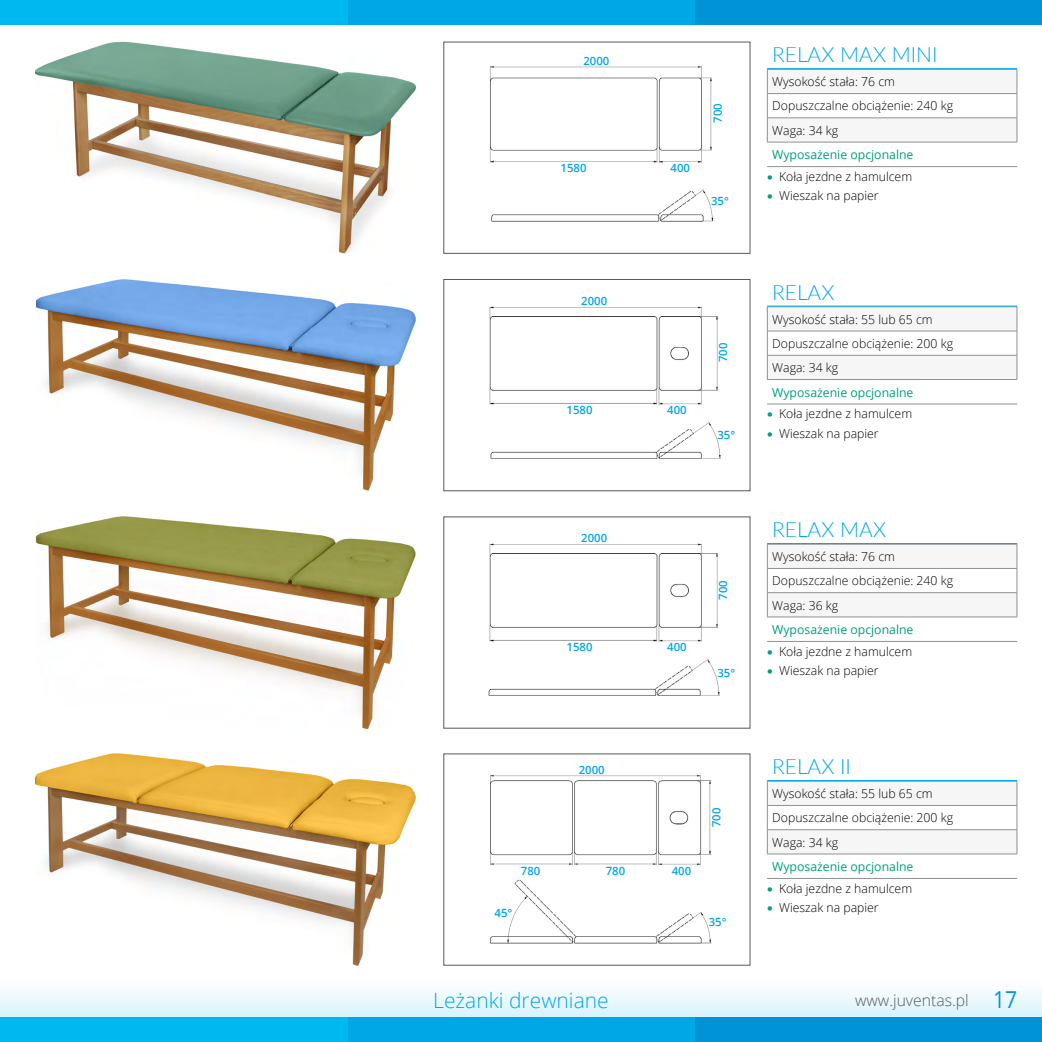
<style>
.page{position:relative;width:1042px;height:1042px;background:#fff}
.page>*{position:absolute;margin:0;border:0;box-sizing:border-box;transform-origin:0 0}
.t1{font:300 21px "Lato";color:#00a7e6}
.t2{font:300 21px "Open Sans";color:#00a7e6}
.t3{font:300 15.75px "Open Sans";color:#58585b}
.t4{font:300 12.25px/24.3px "Open Sans";color:#000}
.t5{font:12.25px "Open Sans";color:#009f7d}
.t6{font:600 11.38px "Open Sans";color:#00a7e6}
.s1{color:#009f7d}
.s2{font-weight:400;font-size:23.28px;color:#0094d6}
</style>
<div class="page">
<svg style="left:0;top:991px;width:1042px;height:26px;fill:#e6f8fd"></svg>
<div style="left:694px;top:0;width:348px;height:25px;background:#0094d6"></div>
<div style="left:347px;top:0;width:347px;height:25px;background:#00a7e6"></div>
<div style="left:0;top:0;width:347px;height:25px;background:#00b8f0"></div>
<div style="left:694px;top:1017px;width:348px;height:25px;background:#0094d6"></div>
<div style="left:347px;top:1017px;width:347px;height:25px;background:#00a7e6"></div>
<div style="left:0;top:1017px;width:347px;height:25px;background:#00b8f0"></div>
<img style="left:36px;top:42px;width:379px;height:211px">
<img style="left:36px;top:279px;width:379px;height:212px">
<div style="left:443px;top:279px;width:307px;height:212px;border:1px solid #58595b"></div>
<img style="left:36px;top:517px;width:379px;height:211px">
<img style="left:36px;top:754px;width:379px;height:211px">
<svg style="left:767px;top:69px;width:250px;height:73px"></svg>
<hr style="left:767px;top:142px;width:250px;height:1px;background:#8e9092">
<hr style="left:767px;top:68px;width:250px;height:1px;background:#00a7e6">
<hr style="left:767px;top:166px;width:250px;height:1px;background:#8e9092">
<svg style="left:767px;top:307px;width:250px;height:72px"></svg>
<hr style="left:767px;top:379px;width:250px;height:1px;background:#8e9092">
<hr style="left:767px;top:306px;width:250px;height:1px;background:#00a7e6">
<hr style="left:767px;top:404px;width:250px;height:1px;background:#8e9092">
<svg style="left:767px;top:544px;width:250px;height:73px"></svg>
<hr style="left:767px;top:617px;width:250px;height:1px;background:#8e9092">
<hr style="left:767px;top:543px;width:250px;height:1px;background:#00a7e6">
<hr style="left:767px;top:641px;width:250px;height:1px;background:#8e9092">
<svg style="left:767px;top:781px;width:250px;height:72px"></svg>
<hr style="left:767px;top:853px;width:250px;height:1px;background:#8e9092">
<hr style="left:767px;top:780px;width:250px;height:1px;background:#00a7e6">
<hr style="left:767px;top:878px;width:250px;height:1px;background:#8e9092">
<img style="left:490px;top:774px;width:221px;height:92px">
<img style="left:490px;top:879px;width:222px;height:65px">
<img style="left:489px;top:543px;width:229px;height:99px">
<img style="left:488px;top:659px;width:232px;height:37px">
<img style="left:489px;top:306px;width:229px;height:99px">
<img style="left:490px;top:422px;width:231px;height:37px">
<img style="left:490px;top:66px;width:222px;height:96px">
<img style="left:492px;top:189px;width:222px;height:32px">
<p class="t6" style="left:583px;top:53px;width:27px">2000</p>
<p class="t6" style="left:560px;top:160px;width:27px">1580</p>
<p class="t6" style="left:670px;top:160px;width:21px">400</p>
<p class="t6" style="left:710px;top:123px;width:21px;rotate:-90deg">700</p>
<p class="t6" style="left:711px;top:193px;width:19px">35°</p>
<p class="t6" style="left:581px;top:293px;width:27px">2000</p>
<p class="t6" style="left:566px;top:402px;width:27px">1580</p>
<p class="t6" style="left:667px;top:402px;width:21px">400</p>
<p class="t6" style="left:715px;top:362px;width:21px;rotate:-90deg">700</p>
<p class="t6" style="left:717px;top:427px;width:19px">35°</p>
<p class="t6" style="left:581px;top:530px;width:27px">2000</p>
<p class="t6" style="left:566px;top:639px;width:27px">1580</p>
<p class="t6" style="left:667px;top:639px;width:21px">400</p>
<p class="t6" style="left:715px;top:600px;width:21px;rotate:-90deg">700</p>
<p class="t6" style="left:717px;top:665px;width:19px">35°</p>
<p class="t6" style="left:579px;top:762px;width:27px">2000</p>
<p class="t6" style="left:521px;top:863px;width:21px">780</p>
<p class="t6" style="left:672px;top:863px;width:21px">400</p>
<p class="t6" style="left:606px;top:863px;width:21px">780</p>
<p class="t6" style="left:494px;top:905px;width:19px">45°</p>
<p class="t6" style="left:708px;top:827px;width:21px;rotate:-90deg">700</p>
<p class="t6" style="left:709px;top:914px;width:19px">35°</p>
<h1 class="t1" style="left:772px;top:40px;width:167px">RELAX MAX MINI</h1>
<p class="t4" style="left:772px;top:69px;width:182px">Wysokość stała: 76 cm<br>Dopuszczalne obciążenie: 240 kg<br>Waga: 34 kg</p>
<p class="t5" style="left:772px;top:146px;width:143px">Wyposażenie opcjonalne</p>
<p class="t4" style="left:767px;top:164px;width:147px"><span class="s1">•</span> Koła jezdne z hamulcem</p>
<p class="t4" style="left:767px;top:183px;width:113px"><span class="s1">•</span> Wieszak na papier</p>
<h1 class="t1" style="left:772px;top:277px;width:64px">RELAX</h1>
<p class="t4" style="left:772px;top:307px;width:182px">Wysokość stała: 55 lub 65 cm<br>Dopuszczalne obciążenie: 200 kg<br>Waga: 34 kg</p>
<p class="t5" style="left:772px;top:384px;width:143px">Wyposażenie opcjonalne</p>
<p class="t4" style="left:767px;top:401px;width:147px"><span class="s1">•</span> Koła jezdne z hamulcem</p>
<p class="t4" style="left:767px;top:421px;width:113px"><span class="s1">•</span> Wieszak na papier</p>
<h1 class="t1" style="left:772px;top:515px;width:115px">RELAX MAX</h1>
<p class="t4" style="left:772px;top:544px;width:182px">Wysokość stała: 76 cm<br>Dopuszczalne obciążenie: 240 kg<br>Waga: 36 kg</p>
<p class="t5" style="left:772px;top:621px;width:143px">Wyposażenie opcjonalne</p>
<p class="t4" style="left:767px;top:639px;width:147px"><span class="s1">•</span> Koła jezdne z hamulcem</p>
<p class="t4" style="left:767px;top:658px;width:113px"><span class="s1">•</span> Wieszak na papier</p>
<h1 class="t1" style="left:772px;top:752px;width:81px">RELAX II</h1>
<p class="t4" style="left:772px;top:781px;width:182px">Wysokość stała: 55 lub 65 cm<br>Dopuszczalne obciążenie: 200 kg<br>Waga: 34 kg</p>
<p class="t5" style="left:772px;top:858px;width:143px">Wyposażenie opcjonalne</p>
<p class="t4" style="left:767px;top:876px;width:147px"><span class="s1">•</span> Koła jezdne z hamulcem</p>
<p class="t4" style="left:767px;top:895px;width:113px"><span class="s1">•</span> Wieszak na papier</p>
<h1 class="t2" style="left:433px;top:986px;width:177px">Leżanki drewniane</h1>
<p class="t3" style="left:855px;top:990px;width:163px">www.juventas.pl <span class="s2">17</span></p>
</div>
